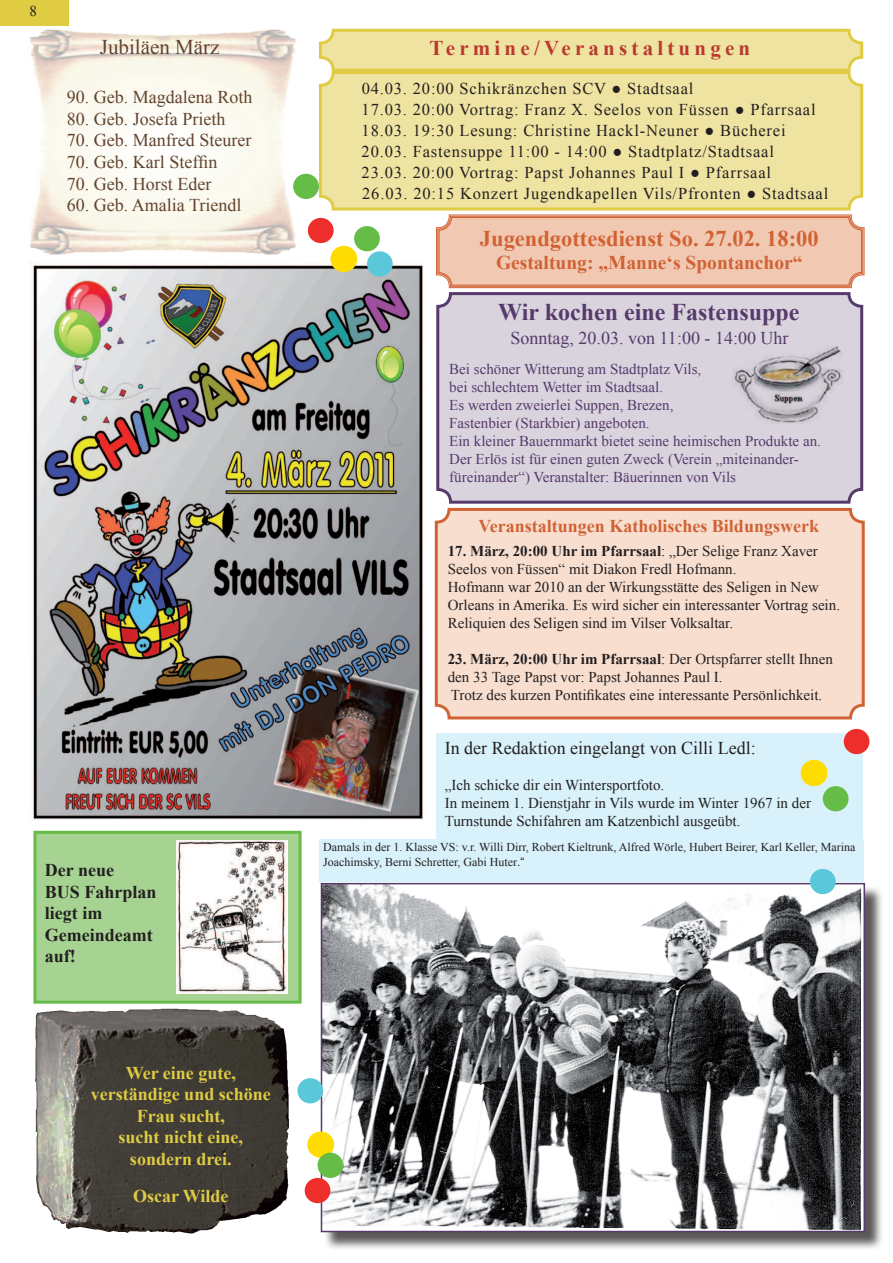
<style>
.page{position:relative;width:893px;height:1263px;background:#fff}
.page>*{position:absolute;margin:0;border:0;box-sizing:border-box;transform-origin:0 0}
.t1{font:700 24px "Times New Roman";color:#553a6b}
.t2{font:700 22.5px "Times New Roman";color:#d06234}
.t3{font:700 21px "Times New Roman";letter-spacing:.2em;color:#bb392e}
.t4{font:21px "Times New Roman";color:#63432c}
.t5{font:700 19.5px "Times New Roman";color:#d06234}
.t6{font:18px "Times New Roman";color:#63432c}
.t7{font:700 18px/21.6px "Times New Roman";color:#dfcc43;text-align:center}
.t8{font:700 18px/21.6px "Times New Roman";color:#231f20}
.t9{font:700 18px "Times New Roman";color:#d06234}
.t10{font:18px "Times New Roman";color:#231f20}
.t11{font:18px "Times New Roman";color:#553a6b}
.t12{font:16.5px/21px "Times New Roman";letter-spacing:.05em;color:#231f20}
.t13{font:15px/18px "Times New Roman";color:#231f20}
.t14{font:15px/18px "Times New Roman";color:#553a6b}
.t15{font:12px/14.4px "Times New Roman";color:#231f20}
.s1{font-weight:700}
.s2{font-family:"Arial"}
</style>
<div class="page">
<div style="left:0;top:0;width:68px;height:26px;background:#dfcc43"></div>
<div style="left:436px;top:215px;width:428px;height:73px;background:#f1c8b1"></div>
<div style="left:437px;top:216px;width:426px;height:71px;border:1px solid #d06234;border-radius:13px"></div>
<div style="left:439px;top:217px;width:423px;height:68px;border:1px solid #d06234;border-radius:13px"></div>
<img style="left:35px;top:1008px;width:254px;height:226px">
<img style="left:30px;top:29px;width:268px;height:226px">
<div style="left:320px;top:30px;width:542px;height:40px;background:#efe3a1;border-radius:13px"></div>
<div style="left:319px;top:29px;width:544px;height:43px;border:3px solid #dfcc43;border-radius:13px"></div>
<div style="left:320px;top:73px;width:542px;height:136px;background:#efe3a1;border-radius:13px"></div>
<div style="left:319px;top:71px;width:544px;height:139px;border:3px solid #dfcc43;border-radius:13px"></div>
<img style="left:31px;top:262px;width:393px;height:558px">
<div style="left:438px;top:294px;width:424px;height:208px;background:#d9d3dd;border-radius:13px"></div>
<div style="left:436px;top:292px;width:427px;height:212px;border:3px solid #553a6b;border-radius:13px"></div>
<img style="left:732px;top:346px;width:111px;height:78px">
<div style="left:323px;top:885px;width:560px;height:366px;background:#231f20;opacity:.75"></div>
<img style="left:324px;top:886px;width:538px;height:343px">
<div style="left:321px;top:883px;width:544px;height:349px;border:2px solid #553a6b"></div>
<div style="left:436px;top:733px;width:427px;height:106px;background:#d8f1fb"></div>
<div style="left:35px;top:832px;width:265px;height:170px;background:#a6d391"></div>
<div style="left:33px;top:831px;width:269px;height:173px;border:3px solid #65bc46"></div>
<img style="left:176px;top:840px;width:112px;height:153px">
<div style="left:436px;top:509px;width:427px;height:209px;background:#f7decf;border-radius:13px"></div>
<div style="left:435px;top:508px;width:430px;height:211px;border:3px solid #d06234;border-radius:13px"></div>
<div style="left:319px;top:839px;width:544px;height:42px;background:#d8f1fb"></div>
<div style="left:305px;top:1178px;width:25px;height:25px;background:#ee2e2a;border-radius:50%"></div>
<div style="left:844px;top:729px;width:25px;height:25px;background:#ee2e2a;border-radius:50%"></div>
<div style="left:308px;top:218px;width:26px;height:25px;background:#ee2e2a;border-radius:50%"></div>
<div style="left:308px;top:1132px;width:26px;height:25px;background:#ffdc01;border-radius:50%"></div>
<div style="left:307px;top:1131px;width:27px;height:27px;border:1px solid #ffdc01;border-radius:50%"></div>
<div style="left:823px;top:786px;width:25px;height:25px;background:#65bc46;border-radius:50%"></div>
<div style="left:293px;top:174px;width:26px;height:25px;background:#65bc46;border-radius:50%"></div>
<div style="left:354px;top:226px;width:26px;height:25px;background:#65bc46;border-radius:50%"></div>
<div style="left:318px;top:1153px;width:25px;height:25px;background:#65bc46;border-radius:50%"></div>
<div style="left:801px;top:760px;width:26px;height:26px;background:#ffdc01;border-radius:50%"></div>
<div style="left:801px;top:760px;width:26px;height:26px;border:1px solid #ffdc01;border-radius:50%"></div>
<div style="left:331px;top:246px;width:26px;height:26px;background:#ffdc01;border-radius:50%"></div>
<div style="left:330px;top:246px;width:27px;height:26px;border:1px solid #ffdc01;border-radius:50%"></div>
<div style="left:297px;top:1078px;width:26px;height:25px;background:#5ac8d9;border-radius:50%"></div>
<div style="left:810px;top:869px;width:26px;height:25px;background:#5ac8d9;border-radius:50%"></div>
<div style="left:367px;top:251px;width:26px;height:26px;background:#5ac8d9;border-radius:50%"></div>
<p class="t13" style="left:30px;top:3px;width:9px">8</p>
<h3 class="t4" style="left:100px;top:40px;width:121px">Jubiläen März</h3>
<h3 class="t3" style="left:430px;top:33px;width:322px">Termine/Veranstaltungen</h3>
<p class="t12" style="left:362px;top:78px;width:468px">04.03. 20:00 Schikränzchen SCV ● Stadtsaal<br>17.03. 20:00 Vortrag: Franz X. Seelos von Füssen ● Pfarrsaal 18.03. 19:30 Lesung: Christine Hackl-Neuner ● Bücherei 20.03. Fastensuppe 11:00 - 14:00 ● Stadtplatz/Stadtsaal<br>23.03. 20:00 Vortrag: Papst Johannes Paul I ● Pfarrsaal<br>26.03. 20:15 Konzert Jugendkapellen Vils/Pfronten ● Stadtsaal</p>
<p class="t6" style="left:67px;top:91px;width:187px">90. Geb. Magdalena Roth</p>
<p class="t6" style="left:67px;top:112px;width:160px">80. Geb. Josefa Prieth</p>
<p class="t6" style="left:67px;top:134px;width:186px">70. Geb. Manfred Steurer</p>
<p class="t6" style="left:67px;top:150px;width:152px">70. Geb. Karl Stef昀椀n</p>
<p class="t6" style="left:67px;top:177px;width:146px">70. Geb. Horst Eder</p>
<p class="t6" style="left:67px;top:199px;width:176px">60. Geb. Amalia Triendl</p>
<h2 class="t2" style="left:480px;top:223px;width:340px">Jugendgottesdienst So. 27.02. 18:00</h2>
<h3 class="t5" style="left:496px;top:249px;width:308px">Gestaltung: „Manne‘s Spontanchor“</h3>
<h1 class="t1" style="left:498px;top:296px;width:303px">Wir kochen eine Fastensuppe</h1>
<p class="t11" style="left:511px;top:332px;width:279px">Sonntag, 20.03. von 11:00 - 14:00 Uhr</p>
<p class="t14" style="left:449px;top:362px;width:373px">Bei schöner Witterung am Stadtplatz Vils,<br>bei schlechtem Wetter im Stadtsaal.<br>Es werden zweierlei Suppen, Brezen,<br>Fastenbier (Starkbier) angeboten.<br>Ein kleiner Bauernmarkt bietet seine heimischen Produkte an.<br>Der Erlös ist für einen guten Zweck (Verein „miteinander&shy;füreinander“) Veranstalter: Bäuerinnen von Vils</p>
<p class="t9" style="left:479px;top:513px;width:342px">Veranstaltungen Katholisches Bildungswerk</p>
<p class="t13" style="left:448px;top:543px;width:394px"><span class="s1">17. März, 20:00 Uhr im Pfarrsaal</span>: „Der Selige Franz Xaver Seelos von Füssen“ mit Diakon Fredl Hofmann.<br>Hofmann war 2010 an der Wirkungsstätte des Seligen in New Orleans in Amerika. Es wird sicher ein interessanter Vortrag sein.<br>Reliquien des Seligen sind im Vilser Volksaltar.</p>
<p class="t13" style="left:448px;top:651px;width:387px"><span class="s1">23. März, 20:00 Uhr im Pfarrsaal</span>: Der Ortspfarrer stellt Ihnen den 33 Tage Papst vor: Papst Johannes Paul I.<br>Trotz des kurzen Ponti昀椀kates eine interessante Persönlichkeit.</p>
<p class="t8" style="left:45px;top:861px;width:113px">Der neue<br>BUS Fahrplan liegt im<br>Gemeindeamt auf!</p>
<p class="t10" style="left:445px;top:741px;width:312px">In der Redaktion eingelangt von Cilli Ledl:</p>
<p class="t13" style="left:445px;top:777px;width:368px">„Ich schicke dir ein Wintersportfoto.<br>In meinem 1. Dienstjahr in Vils wurde im Winter 1967 in der<br>Turnstunde Schifahren am Katzenbichl ausgeübt.</p>
<p class="t15" style="left:323px;top:841px;width:534px">Damals in der 1. Klasse VS: v.r. Willi Dirr, Robert Kieltrunk, Alfred Wörle, Hubert Beirer, Karl Keller, Marina<br>Joachimsky, Berni Schretter, Gabi Huter<span class="s2">.“</span></p>
<p class="t7" style="left:91px;top:1061px;width:182px">Wer eine gute, verständige und schöne<br>Frau sucht,<br>sucht nicht eine, sondern drei.</p>
<p class="t7" style="left:133px;top:1187px;width:97px">Oscar Wilde</p>
</div>
